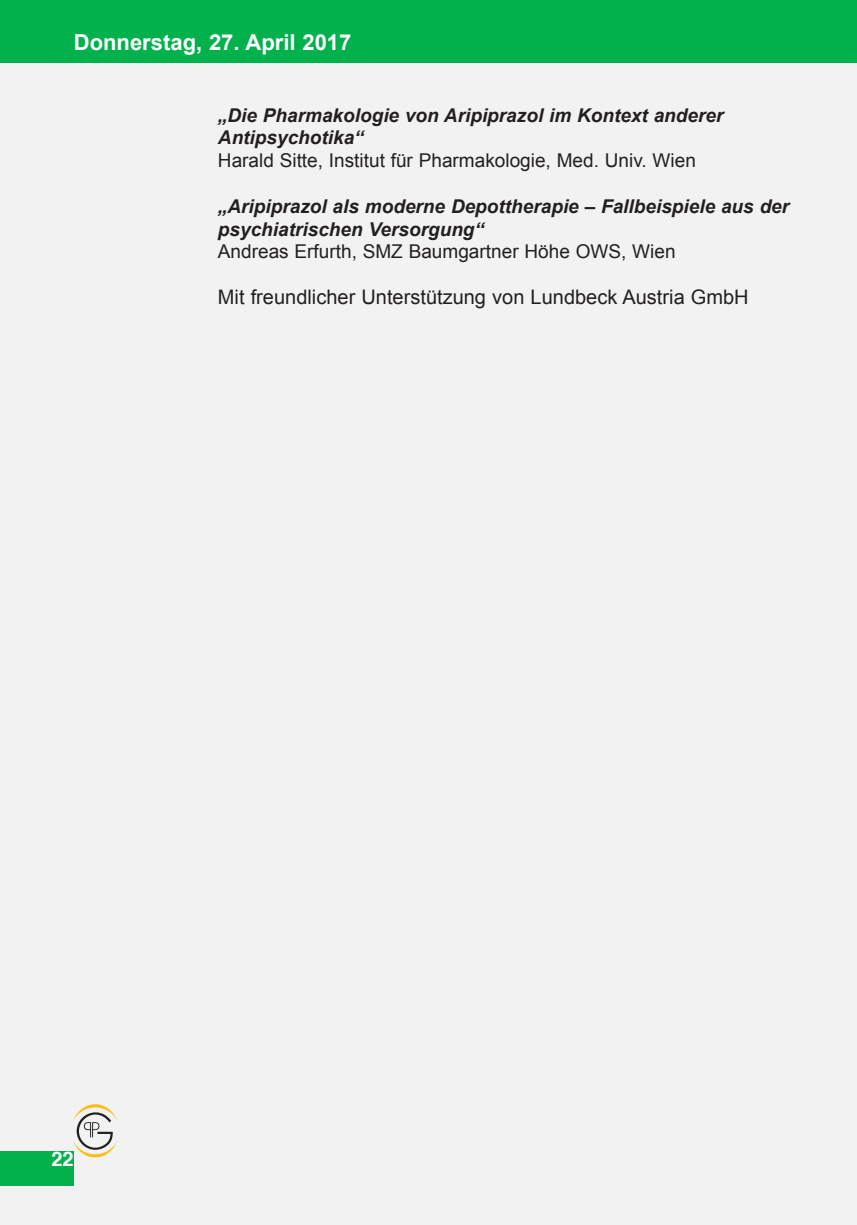
<style>
.page{position:relative;width:857px;height:1225px;background:#fff}
.page>*{position:absolute;margin:0;border:0;box-sizing:border-box;transform-origin:0 0}
.t1{font:700 22px "Arial";color:#fff}
.t2{font:20px "Arial";color:#231f20}
.t3{font:700 20px "Helvetica";color:#fff}
.t4{font:italic 700 19px/22.8px "Arial";color:#231f20}
.t5{font:19px "Arial";color:#231f20}
</style>
<div class="page">
<div style="left:0;top:0;width:856px;height:1225px;background:#f2f2f3"></div>
<div style="left:0;top:0;width:856px;height:62px;background:#00b14c"></div>
<svg style="left:73px;top:1104px;width:44px;height:53px"></svg>
<div style="left:0;top:1151px;width:74px;height:34px;background:#00b14c"></div>
<p class="t1" style="left:74px;top:28px;width:279px">Donnerstag, 27. April 2017</p>
<p class="t4" style="left:218px;top:104px;width:507px">„Die Pharmakologie von Aripiprazol im Kontext anderer<br>Antipsychotika“</p>
<p class="t5" style="left:218px;top:148px;width:479px">Harald Sitte, Institut für Pharmakologie, Med. Univ. Wien</p>
<p class="t4" style="left:218px;top:195px;width:572px">„Aripiprazol als moderne Depottherapie – Fallbeispiele aus der psychiatrischen Versorgung“</p>
<p class="t5" style="left:218px;top:239px;width:459px">Andreas Erfurth, SMZ Baumgartner Höhe OWS, Wien</p>
<p class="t2" style="left:218px;top:284px;width:532px">Mit freundlicher Unterstützung von Lundbeck Austria GmbH</p>
<p class="t3" style="left:51px;top:1143px;width:24px">22</p>
</div>
